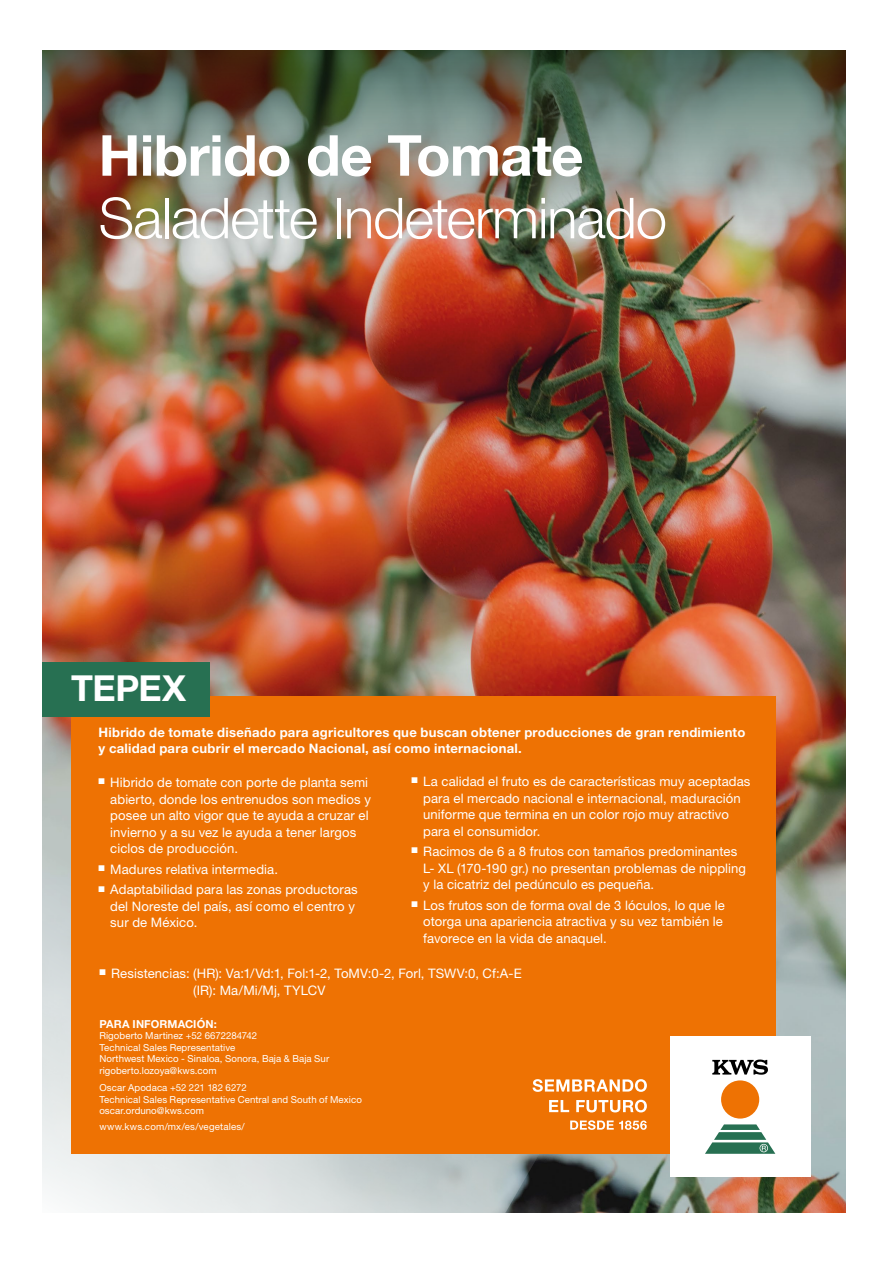
<style>
.page{position:relative;width:893px;height:1263px;background:#fff}
.page>*{position:absolute;margin:0;border:0;box-sizing:border-box;transform-origin:0 0}
.t1{font:300 56.55px "Helvetica Neue LT Std";letter-spacing:-.02em;color:#fff}
.t2{font:700 56.55px "Helvetica Neue LT Std";letter-spacing:-.01em;color:#fff}
.t3{font:700 35.85px "Helvetica Neue LT Std";letter-spacing:-.01em;color:#fff}
.t4{font:13.05px/16.5px "Helvetica Neue LT Std";letter-spacing:.005em;color:#fff}
.t5{font:700 13.05px/16.5px "Helvetica Neue LT Std";letter-spacing:.015em;color:#fff}
.t6{font:700 11.1px "Helvetica Neue LT Std";letter-spacing:.01em;color:#fff}
.t7{font:9.6px/11.6px "Helvetica Neue LT Std";letter-spacing:.01em;color:#fff}
</style>
<div class="page">
<img style="left:43px;top:309px;width:803px;height:903px">
<img style="left:43px;top:51px;width:803px;height:258px">
<img style="left:43px;top:646px;width:545px;height:566px">
<div style="left:71px;top:696px;width:704px;height:458px;background:#ee7203"></div>
<div style="left:670px;top:1036px;width:141px;height:141px;background:#fff"></div>
<svg style="left:705px;top:1124px;width:70px;height:30px"></svg>
<div style="left:721px;top:1080px;width:38px;height:38px;background:#ee7203;border-radius:50%"></div>
<svg style="left:712px;top:1059px;width:56px;height:16px"></svg>
<svg style="left:533px;top:1079px;width:114px;height:13px"></svg>
<svg style="left:549px;top:1100px;width:20px;height:12px"></svg>
<svg style="left:576px;top:1100px;width:71px;height:12px"></svg>
<svg style="left:570px;top:1120px;width:77px;height:10px"></svg>
<div style="left:43px;top:662px;width:167px;height:55px;background:#277052"></div>
<h1 class="t2" style="left:99px;top:121px;width:487px">Hibrido de Tomate</h1>
<h1 class="t1" style="left:99px;top:184px;width:570px">Saladette Indeterminado</h1>
<h2 class="t3" style="left:71px;top:666px;width:116px">TEPEX</h2>
<p class="t5" style="left:99px;top:723px;width:648px">Hibrido de tomate diseñado para agricultores que buscan obtener producciones de gran rendimiento y calidad para cubrir el mercado Nacional, así como internacional.</p>
<p class="t4" style="left:423px;top:773px;width:329px;text-indent:-12px">■ La calidad el fruto es de características muy aceptadas para el mercado nacional e internacional, maduración uniforme que termina en un color rojo muy atractivo para el consumidor.</p>
<p class="t4" style="left:423px;top:843px;width:324px;text-indent:-12px">■ Racimos de 6 a 8 frutos con tamaños predominantes<br>L- XL (170-190 gr.) no presentan problemas de nippling y la cicatriz del pedúnculo es pequeña.</p>
<p class="t4" style="left:423px;top:897px;width:303px;text-indent:-12px">■ Los frutos son de forma oval de 3 lóculos, lo que le otorga una apariencia atractiva y su vez también le favorece en la vida de anaquel.</p>
<p class="t4" style="left:110px;top:774px;width:262px;text-indent:-12px">■ Hibrido de tomate con porte de planta semi abierto, donde los entrenudos son medios y posee un alto vigor que te ayuda a cruzar el invierno y a su vez le ayuda a tener largos ciclos de producción.</p>
<p class="t4" style="left:99px;top:861px;width:181px">■ Madures relativa intermedia.</p>
<p class="t4" style="left:110px;top:881px;width:249px;text-indent:-12px">■ Adaptabilidad para las zonas productoras del Noreste del país, así como el centro y sur de México.</p>
<p class="t4" style="left:193px;top:965px;width:330px;text-indent:-94px">■ Resistencias: (HR): Va:1/Vd:1, Fol:1-2, ToMV:0-2, Forl, TSWV:0, Cf:A-E (IR): Ma/Mi/Mj, TYLCV</p>
<p class="t6" style="left:99px;top:1017px;width:119px">PARA INFORMACIÓN:</p>
<p class="t7" style="left:99px;top:1030px;width:231px">Rigoberto Martinez +52 6672284742<br>Technical Sales Representative<br>Northwest Mexico - Sinaloa, Sonora, Baja &amp; Baja Sur rigoberto.lozoya@kws.com</p>
<p class="t7" style="left:99px;top:1082px;width:264px">Oscar Apodaca +52 221 182 6272<br>Technical Sales Representative Central and South of Mexico oscar.orduno@kws.com</p>
<p class="t7" style="left:99px;top:1121px;width:147px">www.kws.com/mx/es/vegetales/</p>
</div>
